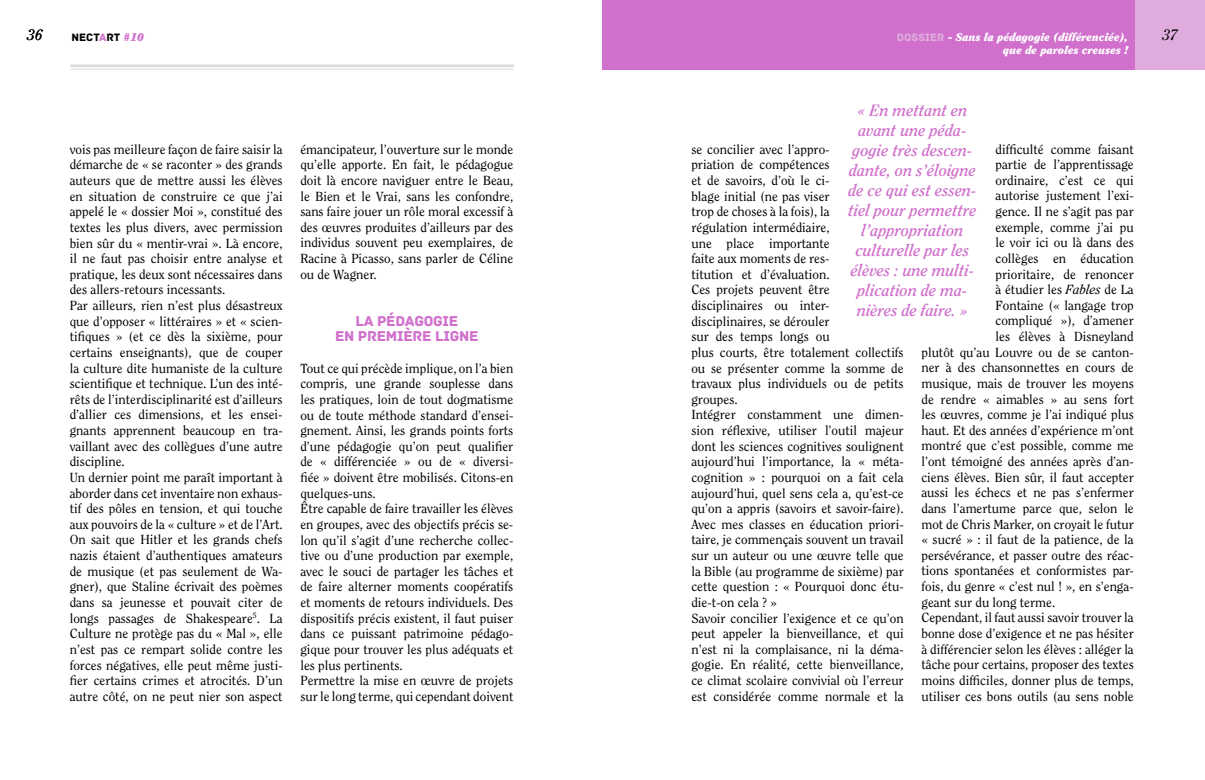
<style>
.page{position:relative;width:1205px;height:780px;background:#fff}
.page>*{position:absolute;margin:0;border:0;box-sizing:border-box;transform-origin:0 0}
.t1{font:italic 700 16.25px/20px "Clearface";color:#d070cc;text-align:center}
.t2{font:15px/15.6px "Archive";letter-spacing:-.02em;color:#d070cc;text-align:center}
.t3{font:italic 15px "Clearface";color:#000}
.t4{font:13.12px/15.6px "Clearface";color:#000}
.t5{font:italic 900 11.25px/13.5px "Clearface";color:#fff;text-align:right}
.t6{font:11.25px "Archive";color:#000}
.s1{color:#d070cc}
.s2{font-family:"Clearface";font-weight:900;font-style:italic;color:#d070cc}
.s3{font-family:"Archive";font-weight:400;font-style:normal;color:#dfacdd}
.s4{font-family:"Archive";font-weight:400;font-style:normal}
.s5{font-style:italic}
</style>
<div class="page">
<hr style="left:70px;top:64px;width:444px;height:3px;background:#dadada">
<hr style="left:70px;top:69px;width:444px;height:1px;background:#dadada">
<div style="left:602px;top:0;width:603px;height:69px;background:#d070cc"></div>
<div style="left:1135px;top:0;width:70px;height:69px;background:#dfacdd"></div>
<p class="t3" style="left:28px;top:26px;width:16px">36</p>
<p class="t6" style="left:71px;top:30px;width:74px">NECT<span class="s1">A</span>RT <span class="s2">#10</span></p>
<p class="t5" style="left:897px;top:30px;width:233px"><span class="s3">DOSSIER</span> <span class="s4">-</span> Sans la pédagogie (différenciée), que de paroles creuses !</p>
<p class="t3" style="left:1163px;top:26px;width:16px">37</p>
<p class="t4" style="left:70px;top:141px;width:214px">vois pas meilleure façon de faire saisir la démarche de « se raconter » des grands auteurs que de mettre aussi les élèves en situation de construire ce que j’ai appelé le « dossier Moi », constitué des textes les plus divers, avec permission bien sûr du « mentir-vrai ». Là encore, il ne faut pas choisir entre analyse et pratique, les deux sont nécessaires dans des allers-retours incessants.<br>Par ailleurs, rien n’est plus désastreux que d’opposer « littéraires » et « scien&shy;tifiques » (et ce dès la sixième, pour certains enseignants), que de couper la culture dite humaniste de la culture scientifique et technique. L’un des inté&shy;rêts de l’interdisciplinarité est d’ailleurs d’allier ces dimensions, et les ensei&shy;gnants apprennent beaucoup en tra&shy;vaillant avec des collègues d’une autre discipline.<br>Un dernier point me paraît important à aborder dans cet inventaire non exhaus&shy;tif des pôles en tension, et qui touche aux pouvoirs de la « culture » et de l’Art.<br>On sait que Hitler et les grands chefs nazis étaient d’authentiques amateurs de musique (et pas seulement de Wa&shy;gner), que Staline écrivait des poèmes dans sa jeunesse et pouvait citer de longs passages de Shakespeare<sup>5</sup>. La Culture ne protège pas du « Mal », elle n’est pas ce rempart solide contre les forces négatives, elle peut même justi&shy;fier certains crimes et atrocités. D’un autre côté, on ne peut nier son aspect</p>
<p class="t4" style="left:300px;top:141px;width:214px;text-align:justify">émancipateur, l’ouverture sur le monde qu’elle apporte. En fait, le pédagogue doit là encore naviguer entre le Beau, le Bien et le Vrai, sans les confondre, sans faire jouer un rôle moral excessif à des œuvres produites d’ailleurs par des individus souvent peu exemplaires, de Racine à Picasso, sans parler de Céline ou de Wagner.</p>
<p class="t2" style="left:335px;top:313px;width:145px">LA PÉDAGOGIE<br>EN PREMIÈRE LIGNE</p>
<p class="t4" style="left:300px;top:360px;width:214px">Tout ce qui précède implique, on l’a bien compris, une grande souplesse dans les pratiques, loin de tout dogmatisme ou de toute méthode standard d’ensei&shy;gnement. Ainsi, les grands points forts d’une pédagogie qu’on peut qualifier de « différenciée » ou de « diversi&shy;fiée » doivent être mobilisés. Citons-en quelques-uns.<br>Être capable de faire travailler les élèves en groupes, avec des objectifs précis se&shy;lon qu’il s’agit d’une recherche collec&shy;tive ou d’une production par exemple, avec le souci de partager les tâches et de faire alterner moments coopératifs et moments de retours individuels. Des dispositifs précis existent, il faut puiser dans ce puissant patrimoine pédago&shy;gique pour trouver les plus adéquats et les plus pertinents.<br>Permettre la mise en œuvre de projets sur le long terme, qui cependant doivent</p>
<p class="t1" style="left:848px;top:100px;width:130px">« En mettant en avant une péda&shy;gogie très descen&shy;dante, on s’éloigne de ce qui est essen&shy;tiel pour permettre l’appropriation culturelle par les élèves : une multi&shy;plication de ma&shy;nières de faire. »</p>
<p class="t4" style="left:691px;top:141px;width:214px">se concilier avec l’appro-<br>priation de compétences<br>et de savoirs, d’où le ci-<br>blage initial (ne pas viser<br>trop de choses à la fois), la<br>régulation intermédiaire,<br>une place importante<br>faite aux moments de res-<br>titution et d’évaluation.<br>Ces projets peuvent être disciplinaires ou inter&shy;disciplinaires, se dérouler<br>sur des temps longs ou<br>plus courts, être totalement collectifs ou se présenter comme la somme de travaux plus individuels ou de petits groupes.<br>Intégrer constamment une dimen&shy;sion réflexive, utiliser l’outil majeur dont les sciences cognitives soulignent aujourd’hui l’importance, la « méta&shy;cognition » : pourquoi on a fait cela aujourd’hui, quel sens cela a, qu’est-ce qu’on a appris (savoirs et savoir-faire).<br>Avec mes classes en éducation priori&shy;taire, je commençais souvent un travail sur un auteur ou une œuvre telle que la Bible (au programme de sixième) par cette question : « Pourquoi donc étu&shy;die-t-on cela ? »<br>Savoir concilier l’exigence et ce qu’on peut appeler la bienveillance, et qui n’est ni la complaisance, ni la déma&shy;gogie. En réalité, cette bienveillance, ce climat scolaire convivial où l’erreur est considérée comme normale et la</p>
<p class="t4" style="left:995px;top:141px;width:140px">difficulté comme faisant</p>
<p class="t4" style="left:995px;top:156px;width:140px">partie de l’apprentissage</p>
<p class="t4" style="left:995px;top:172px;width:140px">ordinaire, c’est ce qui</p>
<p class="t4" style="left:995px;top:188px;width:140px">autorise justement l’exi-</p>
<p class="t4" style="left:995px;top:203px;width:140px">gence. Il ne s’agit pas par</p>
<p class="t4" style="left:995px;top:219px;width:140px">exemple, comme j’ai pu</p>
<p class="t4" style="left:995px;top:235px;width:140px">le voir ici ou là dans des</p>
<p class="t4" style="left:995px;top:250px;width:140px">collèges en éducation</p>
<p class="t4" style="left:995px;top:266px;width:140px">prioritaire, de renoncer</p>
<p class="t4" style="left:995px;top:281px;width:140px">à étudier les <span class="s5">Fables</span> de La</p>
<p class="t4" style="left:995px;top:297px;width:140px">Fontaine (« langage trop</p>
<p class="t4" style="left:995px;top:313px;width:140px">compliqué »), d’amener</p>
<p class="t4" style="left:995px;top:328px;width:140px">les élèves à Disneyland</p>
<p class="t4" style="left:921px;top:344px;width:214px">plutôt qu’au Louvre ou de se canton-</p>
<p class="t4" style="left:921px;top:360px;width:214px">ner à des chansonnettes en cours de</p>
<p class="t4" style="left:921px;top:375px;width:214px">musique, mais de trouver les moyens</p>
<p class="t4" style="left:921px;top:391px;width:214px">de rendre « aimables » au sens fort</p>
<p class="t4" style="left:921px;top:406px;width:214px">les œuvres, comme je l’ai indiqué plus</p>
<p class="t4" style="left:921px;top:422px;width:214px">haut. Et des années d’expérience m’ont</p>
<p class="t4" style="left:921px;top:438px;width:214px">montré que c’est possible, comme me</p>
<p class="t4" style="left:921px;top:453px;width:214px">l’ont témoigné des années après d’an-</p>
<p class="t4" style="left:921px;top:469px;width:214px">ciens élèves. Bien sûr, il faut accepter</p>
<p class="t4" style="left:921px;top:484px;width:214px">aussi les échecs et ne pas s’enfermer</p>
<p class="t4" style="left:921px;top:500px;width:214px">dans l’amertume parce que, selon le</p>
<p class="t4" style="left:921px;top:516px;width:214px">mot de Chris Marker, on croyait le futur</p>
<p class="t4" style="left:921px;top:531px;width:214px">« sucré » : il faut de la patience, de la</p>
<p class="t4" style="left:921px;top:547px;width:214px">persévérance, et passer outre des réac-</p>
<p class="t4" style="left:921px;top:563px;width:214px">tions spontanées et conformistes par-</p>
<p class="t4" style="left:921px;top:578px;width:214px">fois, du genre « c’est nul ! », en s’enga-</p>
<p class="t4" style="left:921px;top:594px;width:135px">geant sur du long terme.</p>
<p class="t4" style="left:921px;top:609px;width:214px">Cependant, il faut aussi savoir trouver la</p>
<p class="t4" style="left:921px;top:625px;width:214px">bonne dose d’exigence et ne pas hésiter</p>
<p class="t4" style="left:921px;top:641px;width:214px">à différencier selon les élèves : alléger la</p>
<p class="t4" style="left:921px;top:656px;width:214px">tâche pour certains, proposer des textes</p>
<p class="t4" style="left:921px;top:672px;width:214px">moins difficiles, donner plus de temps,</p>
<p class="t4" style="left:921px;top:688px;width:214px">utiliser ces bons outils (au sens noble</p>
</div>
